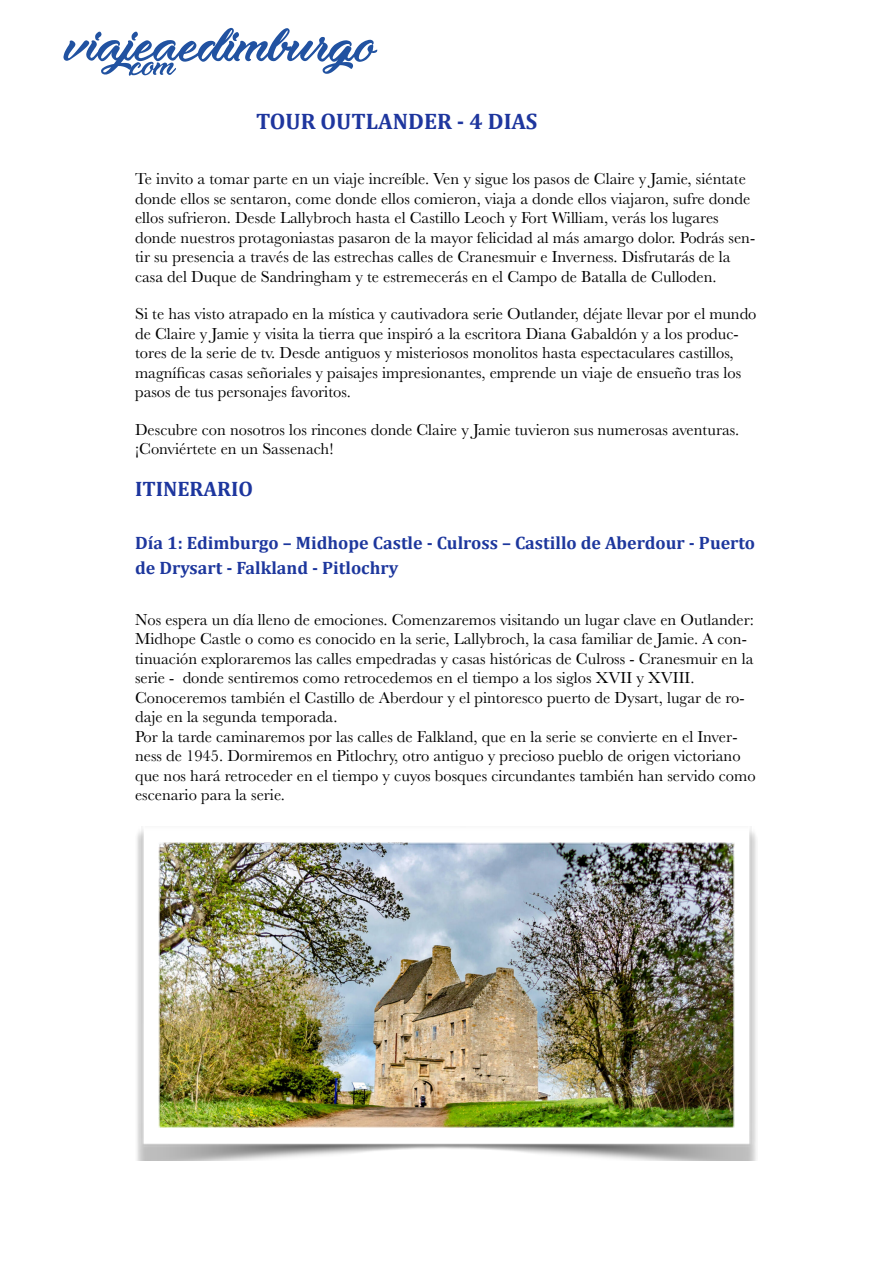
<style>
.page{position:relative;width:893px;height:1263px;background:#fff}
.page>*{position:absolute;margin:0;border:0;box-sizing:border-box;transform-origin:0 0}
.t1{font:700 22.5px "Cambria";color:#1e369e}
.t2{font:700 21px "Cambria";color:#1d369e}
.t3{font:700 18px/25.5px "Cambria";color:#1d379d}
.t4{font:16.5px/19.5px "Baskerville";color:#000}
.s1{color:#1d369e}
</style>
<div class="page">
<img style="left:137px;top:829px;width:620px;height:332px">
<svg style="left:63px;top:28px;width:314px;height:48px"></svg>
<h1 class="t1" style="left:256px;top:105px;width:283px">!"#$%"#!&amp;'()*$%+%,%)-'.</h1>
<p class="t4" style="left:135px;top:169px;width:621px">Te invito a tomar parte en un viaje increíble. Ven y sigue los pasos de Claire y Jamie, siéntate donde ellos se sentaron, come donde ellos comieron, viaja a donde ellos viajaron, sufre donde ellos sufrieron. Desde Lallybroch hasta el Castillo Leoch y Fort William, verás los lugares donde nuestros protagoniastas pasaron de la mayor felicidad al más amargo dolor. Podrás sen&shy;tir su presencia a través de las estrechas calles de Cranesmuir e Inverness. Disfrutarás de la casa del Duque de Sandringham y te estremecerás en el Campo de Batalla de Culloden.</p>
<p class="t4" style="left:135px;top:304px;width:623px">Si te has visto atrapado en la mística y cautivadora serie Outlander, déjate llevar por el mundo de Claire y Jamie y visita la tierra que inspiró a la escritora Diana Gabaldón y a los produc&shy;tores de la serie de tv. Desde antiguos y misteriosos monolitos hasta espectaculares castillos, magníÞcas casas señoriales y paisajes impresionantes, emprende un viaje de ensueño tras los pasos de tus personajes favoritos.!!</p>
<p class="t4" style="left:135px;top:420px;width:605px">Descubre con nosotros los rincones donde Claire y Jamie tuvieron sus numerosas aventuras. ¡Conviértete en un Sassenach!</p>
<p class="t2" style="left:135px;top:474px;width:119px">-!-(*$'$-"</p>
<p class="t3" style="left:135px;top:529px;width:625px"><span class="s1">)/0%12 *3456789:</span> ;%&lt;43=:&gt;?%@0ABC?%+%@7C8:AA%;%@0AB4CC:%3?%'6?83:78%+%D7?8B:%<br>3?%)8EA08B%+%F0CGC0H3%+%D4BC:I=8E</p>
<p class="t4" style="left:135px;top:610px;width:622px">Nos espera un día lleno de emociones. Comenzaremos visitando un lugar clave en Outlander:<br>Midhope Castle o como es conocido en la serie, Lallybroch, la casa familiar de Jamie. A con&shy;tinuación exploraremos las calles empedradas y casas históricas de Culross - Cranesmuir en la serie - donde sentiremos como retrocedemos en el tiempo a los siglos XVII y XVIII.<br>Conoceremos también el Castillo de Aberdour y el pintoresco puerto de Dysart, lugar de ro&shy;daje en la segunda temporada.<br>Por la tarde caminaremos por las calles de Falkland, que en la serie se convierte en el Inver&shy;ness de 1945. Dormiremos en Pitlochry, otro antiguo y precioso pueblo de origen victoriano que nos hará retroceder en el tiempo y cuyos bosques circundantes también han servido como escenario para la serie.</p>
</div>
